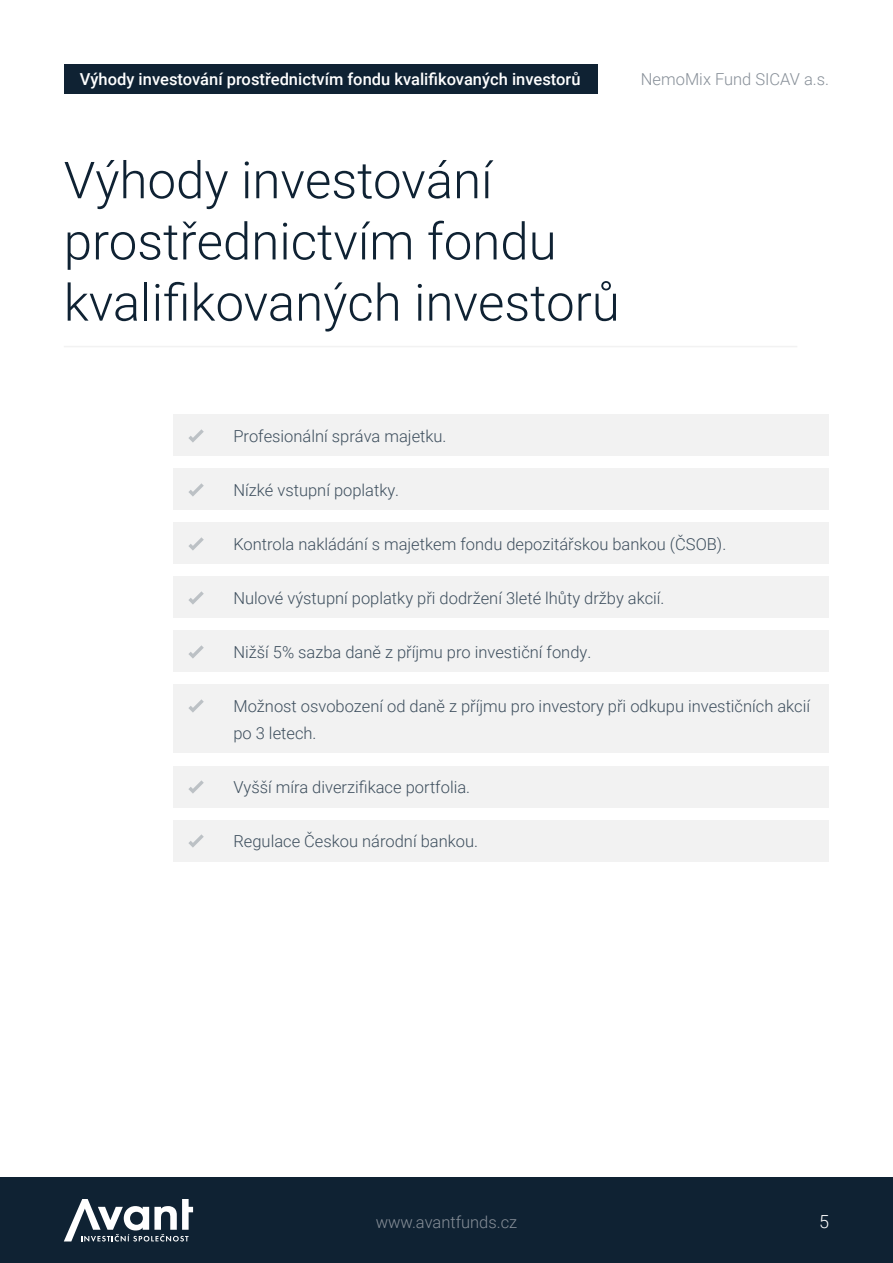
<style>
.page{position:relative;width:893px;height:1263px;background:#fff}
.page>*{position:absolute;margin:0;border:0;box-sizing:border-box;transform-origin:0 0}
.t1{font:300 51px/61.2px "Roboto";color:#0f2233}
.t2{font:300 18px "Roboto";color:#fff}
.t3{font:300 16.5px/27px "Roboto";color:#3d4e5d}
.t4{font:500 16.5px "Roboto";color:#fff}
.t5{font:300 16.5px "Roboto";color:#878f98}
</style>
<div class="page">
<div style="left:64px;top:64px;width:533px;height:30px;background:#0f2233"></div>
<div style="left:0;top:1177px;width:893px;height:86px;background:#0f2233"></div>
<hr style="left:64px;top:346px;width:733px;height:1px;background:#f2f2f2">
<div style="left:173px;top:685px;width:656px;height:68px;background:#f2f2f2"></div>
<div style="left:173px;top:415px;width:656px;height:41px;background:#f2f2f2"></div>
<div style="left:173px;top:469px;width:656px;height:41px;background:#f2f2f2"></div>
<div style="left:173px;top:523px;width:656px;height:41px;background:#f2f2f2"></div>
<div style="left:173px;top:577px;width:656px;height:41px;background:#f2f2f2"></div>
<div style="left:173px;top:631px;width:656px;height:41px;background:#f2f2f2"></div>
<div style="left:173px;top:766px;width:656px;height:41px;background:#f2f2f2"></div>
<div style="left:173px;top:820px;width:656px;height:41px;background:#f2f2f2"></div>
<svg style="left:64px;top:1199px;width:129px;height:42px"></svg>
<svg style="left:188px;top:429px;width:16px;height:14px"></svg>
<svg style="left:188px;top:483px;width:16px;height:14px"></svg>
<svg style="left:188px;top:537px;width:16px;height:14px"></svg>
<svg style="left:188px;top:591px;width:16px;height:14px"></svg>
<svg style="left:188px;top:645px;width:16px;height:14px"></svg>
<svg style="left:188px;top:699px;width:16px;height:14px"></svg>
<svg style="left:188px;top:834px;width:16px;height:14px"></svg>
<svg style="left:188px;top:780px;width:16px;height:14px"></svg>
<p class="t4" style="left:80px;top:67px;width:502px">Výhody investování prostřednictvím fondu kvalifikovaných investorů</p>
<p class="t5" style="left:641px;top:67px;width:190px">NemoMix Fund SICAV a.s.</p>
<h1 class="t1" style="left:64px;top:148px;width:557px">Výhody investování prostřednictvím fondu kvalifikovaných investorů</h1>
<p class="t3" style="left:233px;top:422px;width:215px">Profesionální správa majetku.</p>
<p class="t3" style="left:233px;top:476px;width:167px">Nízké vstupní poplatky.</p>
<p class="t3" style="left:233px;top:530px;width:494px">Kontrola nakládání s majetkem fondu depozitářskou bankou (ČSOB).</p>
<p class="t3" style="left:233px;top:584px;width:433px">Nulové výstupní poplatky při dodržení 3leté lhůty držby akcií.</p>
<p class="t3" style="left:233px;top:638px;width:359px">Nižší 5% sazba daně z příjmu pro investiční fondy.</p>
<p class="t3" style="left:233px;top:692px;width:578px">Možnost osvobození od daně z příjmu pro investory při odkupu investičních akcií po 3 letech.</p>
<p class="t3" style="left:233px;top:773px;width:238px">Vyšší míra diverzifikace portfolia.</p>
<p class="t3" style="left:233px;top:827px;width:246px">Regulace Českou národní bankou.</p>
<p class="t5" style="left:376px;top:1210px;width:143px">www.avantfunds.cz</p>
<p class="t2" style="left:819px;top:1209px;width:11px">5</p>
</div>
